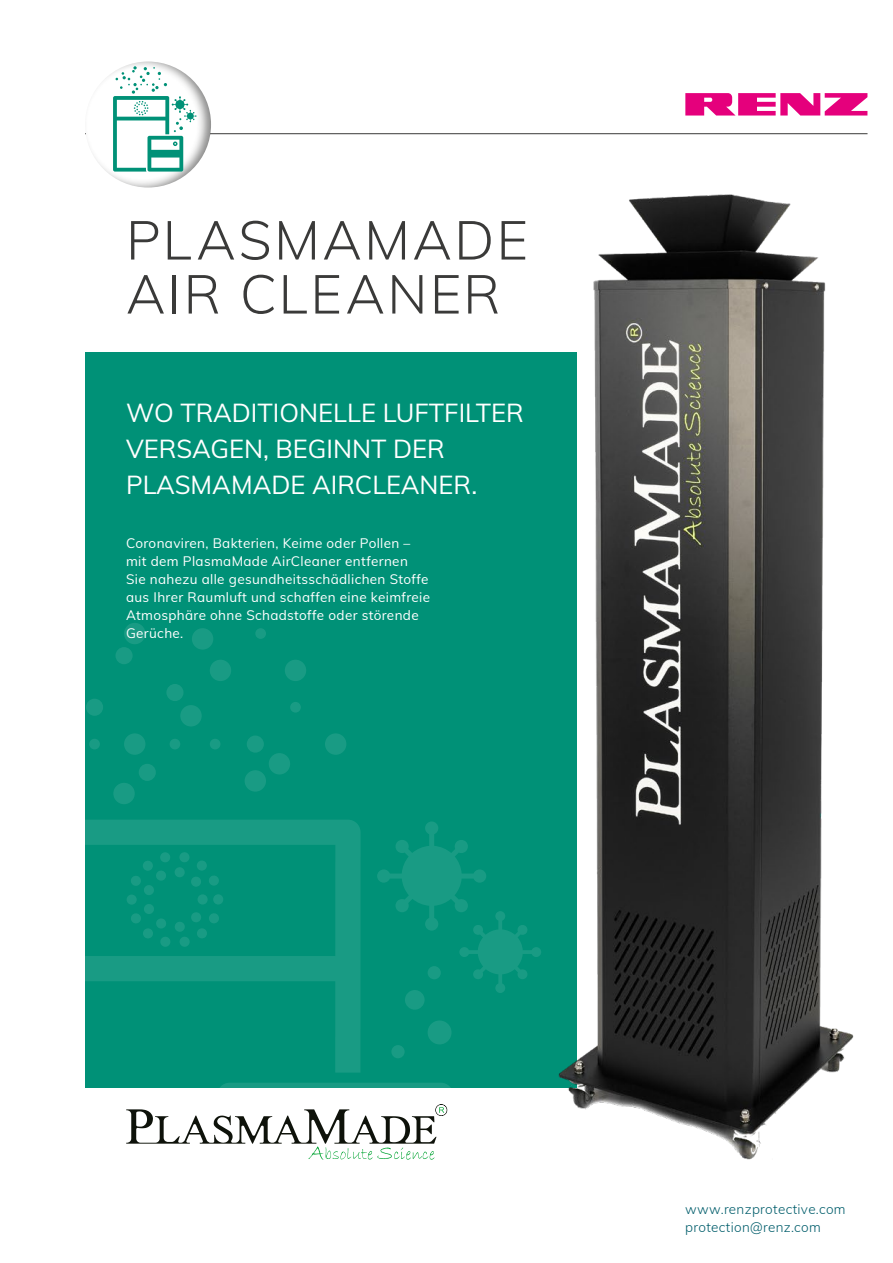
<style>
.page{position:relative;width:893px;height:1263px;background:#fff}
.page>*{position:absolute;margin:0;border:0;box-sizing:border-box;transform-origin:0 0}
.t1{font:300 54px/54px "Mulish";letter-spacing:.045em;color:#3a3a39}
.t2{font:25.5px/36px "Mulish";color:#fff}
.t3{font:13.5px/18px "Mulish";letter-spacing:.025em;color:#fff}
.t4{font:300 13.5px/18px "Mulish";letter-spacing:.025em;color:#005d6b}
</style>
<div class="page">
<hr style="left:85px;top:133px;width:782px;height:1px;background:#3a3a39">
<svg style="left:685px;top:93px;width:182px;height:23px"></svg>
<div style="left:71px;top:52px;width:153px;height:138px;background:#3a3a39;opacity:.6"></div>
<svg style="left:113px;top:66px;width:84px;height:106px"></svg>
<div style="left:85px;top:353px;width:491px;height:735px;background:#009177"></div>
<svg style="left:361px;top:1083px;width:90px;height:5px"></svg>
<svg style="left:85px;top:820px;width:276px;height:268px"></svg>
<div style="left:245px;top:770px;width:21px;height:22px;background:#199b84;border-radius:50%"></div>
<div style="left:210px;top:660px;width:21px;height:21px;background:#199b84;border-radius:50%"></div>
<div style="left:139px;top:764px;width:17px;height:17px;background:#199b84;border-radius:50%"></div>
<div style="left:113px;top:783px;width:22px;height:21px;background:#199b84;border-radius:50%"></div>
<div style="left:192px;top:628px;width:21px;height:22px;background:#199b84;border-radius:50%"></div>
<div style="left:325px;top:733px;width:21px;height:22px;background:#199b84;border-radius:50%"></div>
<div style="left:269px;top:753px;width:21px;height:21px;background:#199b84;border-radius:50%"></div>
<div style="left:247px;top:735px;width:17px;height:18px;background:#199b84;border-radius:50%"></div>
<div style="left:210px;top:739px;width:10px;height:10px;background:#199b84;border-radius:50%"></div>
<div style="left:170px;top:739px;width:10px;height:10px;background:#199b84;border-radius:50%"></div>
<div style="left:124px;top:733px;width:21px;height:22px;background:#199b84;border-radius:50%"></div>
<div style="left:89px;top:739px;width:11px;height:10px;background:#199b84;border-radius:50%"></div>
<div style="left:290px;top:702px;width:11px;height:11px;background:#199b84;border-radius:50%"></div>
<div style="left:255px;top:628px;width:11px;height:11px;background:#199b84;border-radius:50%"></div>
<div style="left:180px;top:705px;width:22px;height:21px;background:#199b84;border-radius:50%"></div>
<div style="left:115px;top:647px;width:18px;height:17px;background:#199b84;border-radius:50%"></div>
<div style="left:86px;top:699px;width:17px;height:17px;background:#199b84;border-radius:50%"></div>
<div style="left:285px;top:660px;width:21px;height:21px;background:#199b84;border-radius:50%"></div>
<div style="left:166px;top:684px;width:18px;height:17px;background:#199b84;border-radius:50%"></div>
<div style="left:124px;top:623px;width:21px;height:21px;background:#199b84;border-radius:50%"></div>
<svg style="left:127px;top:852px;width:96px;height:95px"></svg>
<svg style="left:377px;top:821px;width:164px;height:172px"></svg>
<div style="left:428px;top:1020px;width:24px;height:24px;background:#199b84;border-radius:50%"></div>
<div style="left:405px;top:990px;width:20px;height:20px;background:#199b84;border-radius:50%"></div>
<div style="left:391px;top:1045px;width:14px;height:13px;background:#199b84;border-radius:50%"></div>
<div style="left:428px;top:966px;width:13px;height:13px;background:#199b84;border-radius:50%"></div>
<img style="left:546px;top:133px;width:320px;height:1027px">
<svg style="left:126px;top:1104px;width:321px;height:56px"></svg>
<h1 class="t1" style="left:126px;top:211px;width:404px">PLASMAMADE<br>AIR CLEANER</h1>
<h2 class="t2" style="left:126px;top:393px;width:399px">WO TRADITIONELLE LUFTFILTER<br>VERSAGEN, BEGINNT DER<br>PLASMAMADE AIRCLEANER.</h2>
<p class="t3" style="left:126px;top:533px;width:306px">Coronaviren, Bakterien, Keime oder Pollen – mit dem PlasmaMade AirCleaner entfernen Sie nahezu alle gesundheitsschädlichen Stoffe aus Ihrer Raumluft und schaffen eine keimfreie Atmosphäre ohne Schadstoffe oder störende Gerüche.</p>
<p class="t4" style="left:685px;top:1199px;width:162px">www.renzprotective.com protection@renz.com</p>
</div>
